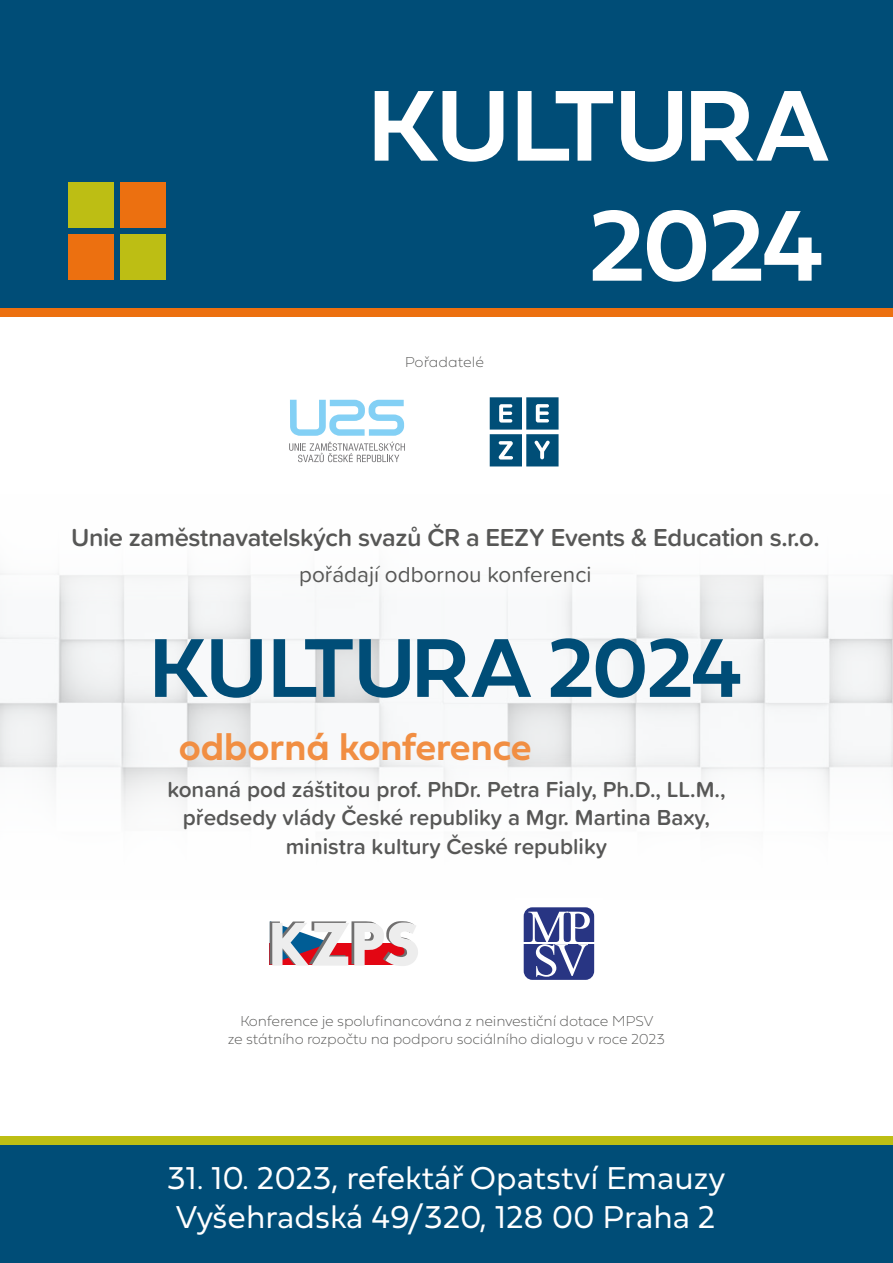
<style>
.page{position:relative;width:893px;height:1263px;background:#fff}
.page>*{position:absolute;margin:0;border:0;box-sizing:border-box;transform-origin:0 0}
.t1{font:600 105px/120px "Fieldwork Geo";letter-spacing:-.02em;color:#fff;text-align:right}
.t2{font:600 87px "Fieldwork Geo";letter-spacing:-.02em;color:#004d77}
.t3{font:600 39px "Fieldwork Geo";color:#f18e42}
.t4{font:300 33px/39.6px "Fieldwork Hum";color:#fff}
.t5{font:600 25.5px "Proxima Soft";letter-spacing:-.015em;color:#575756}
.t6{font:600 22.5px/28.5px "Proxima Soft";color:#575756;text-align:center}
.t7{font:22.5px "Proxima Soft";color:#575756}
.t8{font:15px/18px "Fieldwork Geo Hair";letter-spacing:-.01em;color:#575756;text-align:center}
</style>
<div class="page">
<img style="left:0;top:602px;width:893px;height:154px">
<div style="left:0;top:1141px;width:893px;height:122px;background:#004d77"></div>
<div style="left:0;top:0;width:893px;height:312px;background:#004d77"></div>
<div style="left:68px;top:234px;width:45px;height:46px;background:#ec7010"></div>
<div style="left:120px;top:234px;width:45px;height:46px;background:#bdbe14"></div>
<div style="left:68px;top:182px;width:45px;height:45px;background:#bdbe14"></div>
<div style="left:120px;top:182px;width:45px;height:45px;background:#ec7010"></div>
<div style="left:0;top:308px;width:893px;height:8px;background:#ec7010"></div>
<div style="left:0;top:1136px;width:893px;height:8px;background:#bdbe14"></div>
<svg style="left:270px;top:921px;width:148px;height:45px;background:#cfb4ba"></svg>
<svg style="left:523px;top:907px;width:72px;height:73px"></svg>
<svg style="left:289px;top:442px;width:116px;height:20px"></svg>
<svg style="left:290px;top:400px;width:114px;height:36px"></svg>
<svg style="left:490px;top:397px;width:69px;height:69px"></svg>
<h1 class="t1" style="left:367px;top:61px;width:463px">KULTURA<br>2024</h1>
<p class="t8" style="left:405px;top:352px;width:81px">Pořadatelé</p>
<p class="t5" style="left:71px;top:518px;width:750px">Unie zaměstnavatelských svazů ČR a EEZY Events &amp; Education s.r.o.</p>
<p class="t7" style="left:299px;top:558px;width:294px">pořádají odbornou konferenci</p>
<h2 class="t2" style="left:149px;top:599px;width:594px">KULTURA 2024</h2>
<h3 class="t3" style="left:179px;top:717px;width:354px">odborná konference</h3>
<p class="t6" style="left:167px;top:774px;width:559px">konaná pod záštitou prof. PhDr. Petra Fialy, Ph.D., LL.M., předsedy vlády České republiky a Mgr. Martina Baxy, ministra kultury České republiky</p>
<p class="t8" style="left:228px;top:1011px;width:439px">Konference je spolufinancována z neinvestiční dotace MPSV<br>ze státního rozpočtu na podporu sociálního dialogu v roce 2023</p>
<h3 class="t4" style="left:167px;top:1156px;width:560px">31. 10. 2023, refektář Opatství Emauzy<br>Vyšehradská 49/320, 128 00 Praha 2</h3>
</div>
